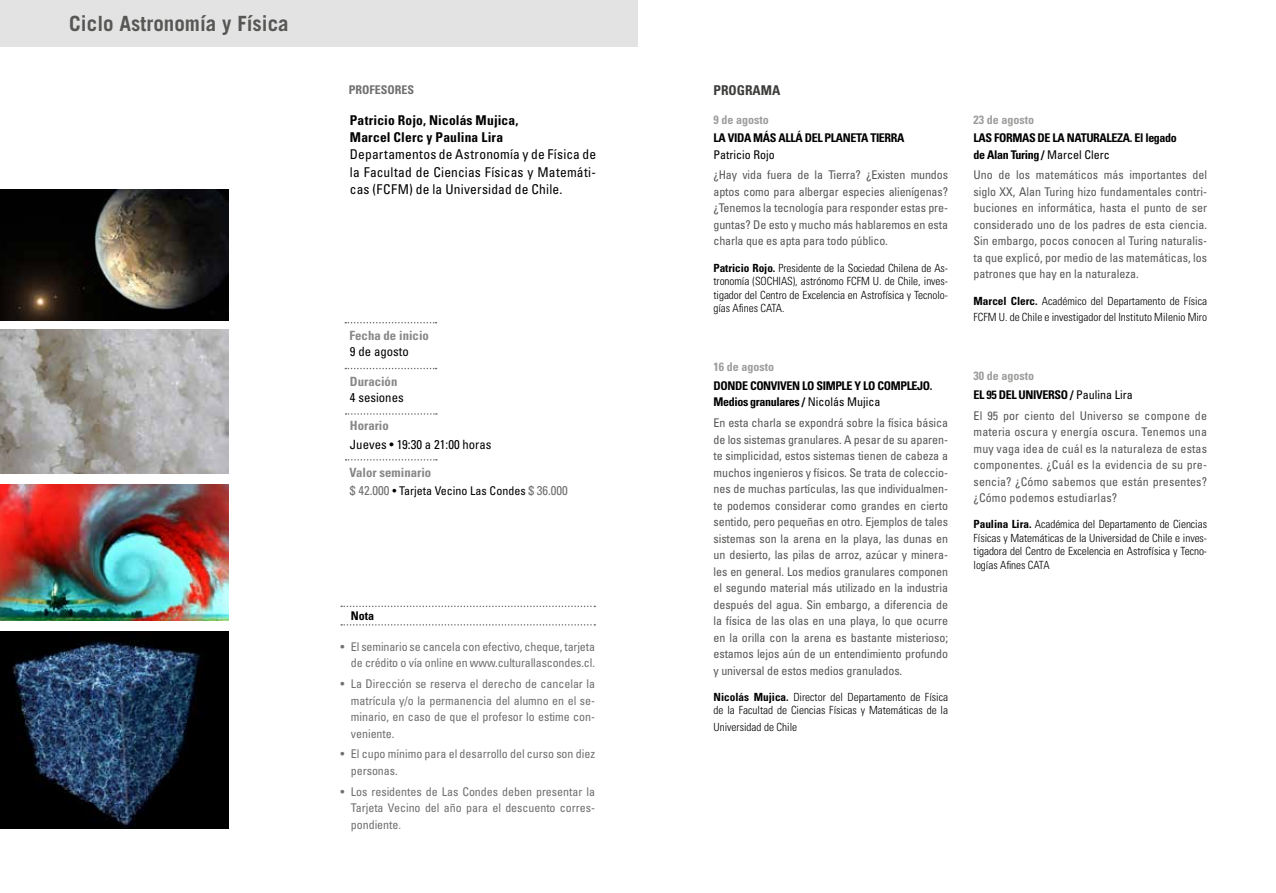
<style>
.page{position:relative;width:1276px;height:893px;background:#fff}
.page>*{position:absolute;margin:0;border:0;box-sizing:border-box;transform-origin:0 0}
.t1{font:700 21px "Trade Gothic LT Std";color:#575756}
.t2{font:condensed 13.5px/17.2px "Univers LT Std";letter-spacing:.01em;color:#000;text-align:justify}
.t3{font:700 condensed 13.5px/17.2px "Univers LT Std";letter-spacing:.01em;color:#000}
.t4{font:700 condensed 13.5px "Univers LT Std";color:#3c3c3b}
.t5{font:700 condensed 12.75px "Univers LT Std";color:#878787}
.t6{font:condensed 12.75px "Univers LT Std";color:#000}
.t7{font:condensed 12px/16.5px "Univers LT Std";letter-spacing:-.005em;color:#575756;text-align:justify}
.t8{font:condensed 12px/16.5px "Univers LT Std";letter-spacing:-.005em;color:#706f6f;text-align:justify}
.t9{font:700 condensed 12px/16.5px "Univers LT Std";letter-spacing:-.03em;color:#000}
.t10{font:condensed 12px "Univers LT Std";color:#000}
.t11{font:700 condensed 12px "Univers LT Std";color:#9d9d9c}
.t12{font:700 condensed 12px "Univers LT Std";color:#706f6f}
.t13{font:300 condensed 11.25px/13.5px "Univers LT Std";color:#000;text-align:justify}
.s1{font-weight:700}
.s2{font-size:12.75px;color:#706f6f}
.s3{color:#878787}
.s4{font-weight:400}
.s5{color:#9d9d9c}
</style>
<div class="page">
<div style="left:0;top:0;width:638px;height:47px;background:#e3e3e3"></div>
<svg style="left:341px;top:606px;width:254px;height:1px"></svg>
<svg style="left:341px;top:624px;width:254px;height:2px"></svg>
<svg style="left:345px;top:368px;width:91px;height:1px"></svg>
<svg style="left:345px;top:322px;width:91px;height:1px"></svg>
<svg style="left:345px;top:413px;width:92px;height:2px"></svg>
<svg style="left:345px;top:459px;width:92px;height:2px"></svg>
<img style="left:0;top:190px;width:229px;height:130px">
<img style="left:0;top:330px;width:229px;height:143px">
<img style="left:0;top:484px;width:229px;height:136px">
<img style="left:0;top:631px;width:229px;height:197px">
<h1 class="t1" style="left:69px;top:11px;width:221px">Ciclo Astronomía y Física</h1>
<p class="t12" style="left:349px;top:82px;width:67px">PROFESORES</p>
<p class="t4" style="left:713px;top:82px;width:68px">PROGRAMA</p>
<p class="t3" style="left:350px;top:111px;width:170px">Patricio Rojo, Nicolás Mujica,<br>Marcel Clerc y Paulina Lira</p>
<p class="t2" style="left:350px;top:146px;width:248px">Departamentos de Astronomía y de Física de la Facultad de Ciencias Físicas y Matemáti&shy;cas (FCFM) de la Universidad de Chile.</p>
<p class="t11" style="left:713px;top:112px;width:57px">9 de agosto</p>
<p class="t9" style="left:713px;top:130px;width:193px">LA VIDA MÁS ALLÁ DEL PLANETA TIERRA</p>
<p class="t10" style="left:713px;top:147px;width:63px">Patricio Rojo</p>
<p class="t7" style="left:713px;top:167px;width:236px">¿Hay vida fuera de la Tierra? ¿Existen mundos aptos como para albergar especies alienígenas? ¿Tenemos la tecnología para responder estas pre&shy;guntas? De esto y mucho más hablaremos en esta charla que es apta para todo público.</p>
<p class="t13" style="left:713px;top:261px;width:236px"><span class="s1">Patricio Rojo.</span> Presidente de la Sociedad Chilena de As&shy;tronomía (SOCHIAS), astrónomo FCFM U. de Chile, inves&shy;tigador del Centro de Excelencia en Astrofísica y Tecnolo&shy;gías Afines CATA.</p>
<p class="t5" style="left:349px;top:328px;width:81px">Fecha de inicio</p>
<p class="t6" style="left:350px;top:344px;width:60px">9 de agosto</p>
<p class="t5" style="left:350px;top:373px;width:49px">Duración</p>
<p class="t6" style="left:350px;top:389px;width:55px">4 sesiones</p>
<p class="t5" style="left:350px;top:418px;width:40px">Horario</p>
<p class="t6" style="left:350px;top:436px;width:143px">Jueves • 19:30 a 21:00 horas</p>
<p class="t5" style="left:349px;top:465px;width:83px">Valor seminario</p>
<p class="t10" style="left:350px;top:483px;width:219px"><span class="s2">$ 42.000</span> • Tarjeta Vecino Las Condes <span class="s2">$ 36.000</span></p>
<p class="t9" style="left:351px;top:607px;width:25px">Nota</p>
<p class="t8" style="left:340px;top:638px;width:256px;text-align:right">• El seminario se cancela con efectivo, cheque, tarjeta de crédito o vía online en www.culturallascondes.cl.</p>
<p class="t8" style="left:351px;top:675px;width:246px;text-indent:-10px">• La Dirección se reserva el derecho de cancelar la matrícula y/o la permanencia del alumno en el se&shy;minario, en caso de que el profesor lo estime con&shy;veniente.</p>
<p class="t8" style="left:351px;top:746px;width:246px;text-indent:-10px">• El cupo mínimo para el desarrollo del curso son diez personas.</p>
<p class="t8" style="left:351px;top:783px;width:246px;text-indent:-10px">• Los residentes de Las Condes deben presentar la Tarjeta Vecino del año para el descuento corres&shy;pondiente<span class="s3">.</span></p>
<p class="t11" style="left:713px;top:360px;width:62px">16 de agosto</p>
<p class="t9" style="left:713px;top:377px;width:220px">DONDE CONVIVEN LO SIMPLE Y LO COMPLEJO.<br>Medios granulares / <span class="s4">Nicolás Mujica</span></p>
<p class="t7" style="left:713px;top:414px;width:236px">En esta charla se expondrá sobre la física básica de los sistemas granulares. A pesar de su aparen&shy;te simplicidad, estos sistemas tienen de cabeza a muchos ingenieros y físicos. Se trata de coleccio&shy;nes de muchas partículas, las que individualmen&shy;te podemos considerar como grandes en cierto sentido, pero pequeñas en otro. Ejemplos de tales sistemas son la arena en la playa, las dunas en un desierto, las pilas de arroz, azúcar y minera&shy;les en general. Los medios granulares componen el segundo material más utilizado en la industria después del agua. Sin embargo, a diferencia de la física de las olas en una playa, lo que ocurre en la orilla con la arena es bastante misterioso; estamos lejos aún de un entendimiento profundo y universal de estos medios granulados.</p>
<p class="t13" style="left:713px;top:690px;width:236px"><span class="s1">Nicolás Mujica.</span> Director del Departamento de Física de la Facultad de Ciencias Físicas y Matemáticas de la</p>
<p class="t13" style="left:713px;top:720px;width:85px">Universidad de Chile</p>
<p class="t11" style="left:973px;top:112px;width:62px">23 de agosto</p>
<p class="t9" style="left:973px;top:130px;width:205px">LAS FORMAS DE LA NATURALEZA. El legado de Alan Turing / <span class="s4">Marcel Clerc</span></p>
<p class="t7" style="left:973px;top:167px;width:235px">Uno de los matemáticos más importantes del siglo XX, Alan Turing hizo fundamentales contri&shy;buciones en informática, hasta el punto de ser considerado uno de los padres de esta ciencia.<br>Sin embargo, pocos conocen al Turing naturalis&shy;ta que explicó, por medio de las matemáticas, los patrones que hay en la naturaleza.</p>
<p class="t13" style="left:973px;top:292px;width:235px;line-height:16.5px"><span class="s1">Marcel Clerc.</span> Académico del Departamento de Física<br>FCFM U. de Chile e investigador del Instituto Milenio Miro</p>
<p class="t9" style="left:973px;top:367px;width:161px;line-height:18.6px"><span class="s5">30 de agosto<br></span>EL 95 DEL UNIVERSO / <span class="s4">Paulina Lira</span></p>
<p class="t7" style="left:973px;top:407px;width:235px">El 95 por ciento del Universo se compone de materia oscura y energía oscura. Tenemos una muy vaga idea de cuál es la naturaleza de estas componentes. ¿Cuál es la evidencia de su pre&shy;sencia? ¿Cómo sabemos que están presentes? ¿Cómo podemos estudiarlas?</p>
<p class="t13" style="left:973px;top:518px;width:235px"><span class="s1">Paulina Lira.</span> Académica del Departamento de Ciencias Físicas y Matemáticas de la Universidad de Chile e inves&shy;tigadora del Centro de Excelencia en Astrofísica y Tecno&shy;logías Afines CATA</p>
</div>
